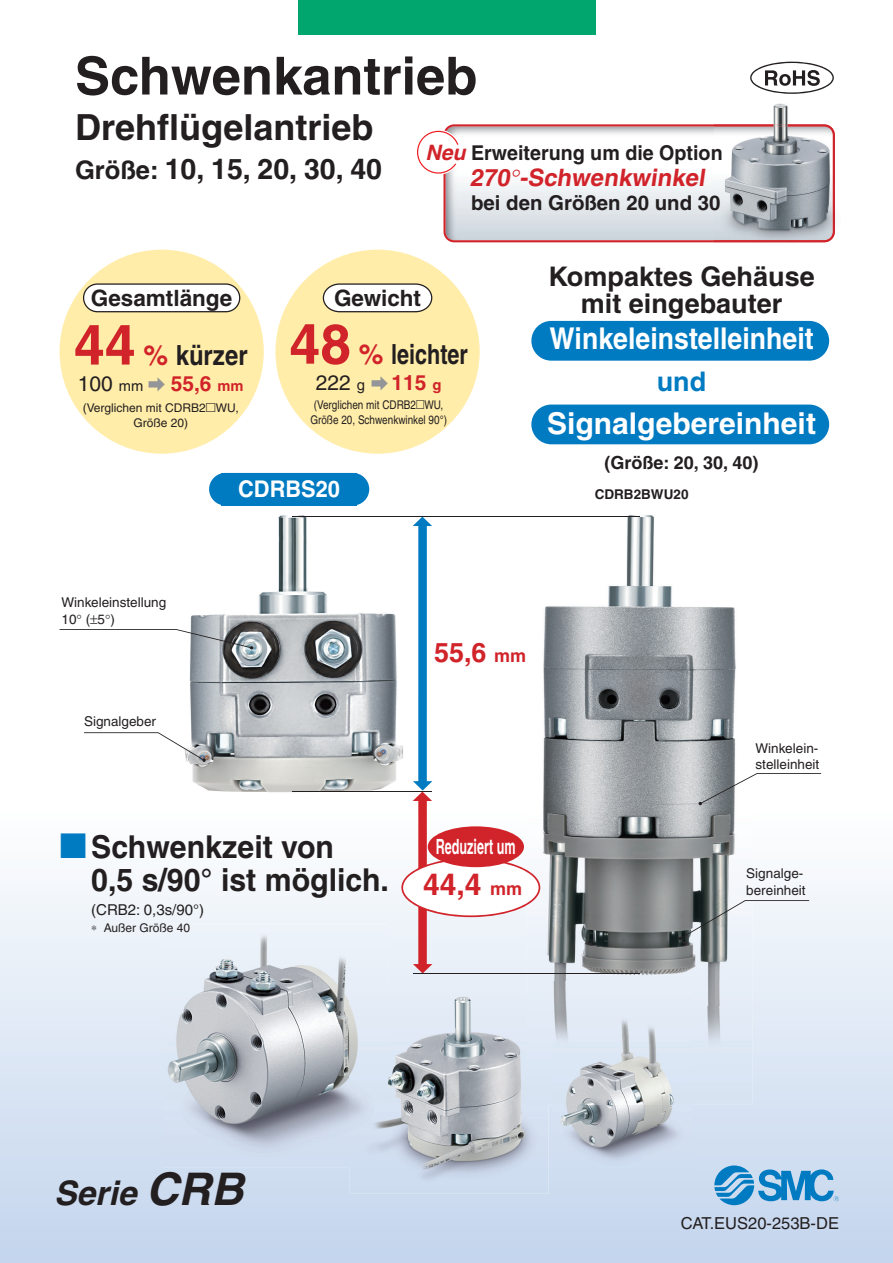
<style>
.page{position:relative;width:893px;height:1263px;background:#fff}
.page>*{position:absolute;margin:0;border:0;box-sizing:border-box;transform-origin:0 0}
.t1{font:700 52.5px "Helvetica";color:#231f20}
.t2{font:700 36px "Helvetica";color:#231f20}
.t3{font:italic 700 33.75px "Helvetica";color:#231f20}
.t4{font:700 31.5px/33px "Helvetica";color:#231f20;scale:.96 1}
.t5{font:700 30px "Helvetica";color:#fff;scale:.89 1}
.t6{font:700 30px "Helvetica";color:#fff}
.t7{font:700 30px "Helvetica";color:#d1232a}
.t8{font:700 28.5px "Helvetica";color:#231f20}
.t9{font:700 27.75px "Helvetica";color:#231f20;scale:.78 1}
.t10{font:700 27.75px "Helvetica";color:#231f20;scale:.86 1}
.t11{font:700 27px/27px "Helvetica";color:#231f20;text-align:center}
.t12{font:700 27px "Helvetica";color:#d1232a}
.t13{font:700 27px "Helvetica";color:#007bc2}
.t14{font:700 24px "Helvetica";color:#d1232a}
.t15{font:700 22.95px "Helvetica";color:#fff;scale:.95 1}
.t16{font:700 22.5px "Helvetica";color:#231f20}
.t17{font:700 21px "Helvetica";color:#fff;scale:.6 1}
.t18{font:700 21px "Helvetica";color:#d1232a}
.t19{font:21px "Helvetica";color:#231f20}
.t20{font:700 20.4px "Helvetica";color:#231f20;scale:.96 1}
.t21{font:700 20.4px "Helvetica";color:#231f20}
.t22{font:700 18px "Helvetica";color:#231f20}
.t23{font:16.5px "Helvetica";color:#231f20}
.t24{font:15px "Helvetica";color:#231f20}
.t25{font:13.5px/16.5px "Helvetica";color:#231f20}
.t26{font:700 13.5px "Helvetica";color:#231f20}
.t27{font:12px/15px "Helvetica";color:#231f20;scale:.83 1}
.t28{font:12px/15px "Helvetica";color:#231f20;text-align:center}
.s1{font-size:25.5px}
.s2{font-style:italic;font-size:21.3px;color:#d1232a}
.s3{font-size:55.5px;color:#d1232a}
.s4{color:#d1232a}
.s5{font-size:14.7px}
.s6{font-family:"European Pi Three"}
.s7{font-size:18px}
.s8{font-size:45px}
</style>
<div class="page">
<svg style="left:0;top:828px;width:892px;height:435px"></svg>
<img style="left:189px;top:503px;width:214px;height:290px">
<img style="left:526px;top:515px;width:226px;height:492px">
<img style="left:548px;top:1007px;width:4px;height:98px">
<div style="left:692px;top:1007px;width:60px;height:98px;background:#dce7f4"></div>
<img style="left:163px;top:923px;width:224px;height:244px">
<img style="left:349px;top:993px;width:199px;height:201px">
<div style="left:526px;top:993px;width:22px;height:112px;background:#dfe8f5"></div>
<img style="left:349px;top:993px;width:38px;height:174px">
<img style="left:552px;top:982px;width:140px;height:194px">
<div style="left:531px;top:321px;width:298px;height:40px;background:#007bc2;border-radius:20px"></div>
<div style="left:531px;top:405px;width:298px;height:39px;background:#007bc2;border-radius:20px"></div>
<div style="left:275px;top:250px;width:204px;height:204px;background:#ffeda9;border-radius:50%"></div>
<svg style="left:323px;top:283px;width:109px;height:29px;background:#ebe9e4"></svg>
<div style="left:60px;top:250px;width:204px;height:204px;background:#ffeda9;border-radius:50%"></div>
<svg style="left:83px;top:283px;width:157px;height:29px;background:#ebeae7"></svg>
<div style="left:418px;top:524px;width:9px;height:258px;background:#007bc2"></div>
<svg style="left:413px;top:517px;width:19px;height:9px"></svg>
<div style="left:418px;top:800px;width:9px;height:167px;background:#d1232a"></div>
<svg style="left:413px;top:964px;width:19px;height:9px"></svg>
<svg style="left:413px;top:781px;width:19px;height:20px"></svg>
<hr style="left:292px;top:791px;width:140px;height:1px;background:#231f20">
<svg style="left:84px;top:732px;width:122px;height:30px"></svg>
<svg style="left:698px;top:773px;width:123px;height:32px"></svg>
<svg style="left:678px;top:900px;width:131px;height:40px"></svg>
<hr style="left:292px;top:516px;width:347px;height:1px;background:#231f20">
<hr style="left:412px;top:973px;width:227px;height:1px;background:#231f20">
<svg style="left:401px;top:858px;width:139px;height:59px"></svg>
<div style="left:428px;top:826px;width:96px;height:41px;background:#d1232a;border-radius:50%"></div>
<div style="left:209px;top:473px;width:160px;height:32px;background:#007bc2;border-radius:16px"></div>
<div style="left:221px;top:473px;width:136px;height:33px;background:#007bc2"></div>
<svg style="left:714px;top:1165px;width:124px;height:40px;background:#71b0db"></svg>
<div style="left:298px;top:0;width:297px;height:34px;background:#00a66e"></div>
<svg style="left:750px;top:62px;width:83px;height:32px"></svg>
<svg style="left:443px;top:124px;width:271px;height:118px"></svg>
<img style="left:714px;top:103px;width:121px;height:140px">
<img style="left:714px;top:124px;width:120px;height:118px">
<svg style="left:417px;top:130px;width:43px;height:45px"></svg>
<svg style="left:60px;top:615px;width:193px;height:35px"></svg>
<svg style="left:61px;top:834px;width:25px;height:24px"></svg>
<svg style="left:512px;top:169px;width:8px;height:8px"></svg>
<h1 class="t1" style="left:75px;top:57px;width:404px">Schwenkantrieb</h1>
<h2 class="t2" style="left:75px;top:114px;width:300px">Drehflügelantrieb</h2>
<h3 class="t8" style="left:75px;top:158px;width:308px"><span class="s1">Größe:</span> 10, 15, 20, 30, 40</h3>
<h3 class="t20" style="left:425px;top:146px;width:311px"><span class="s2">Neu</span> Erweiterung um die Option</h3>
<h3 class="t14" style="left:470px;top:169px;width:239px">270 -Schwenkwinkel</h3>
<h3 class="t21" style="left:471px;top:195px;width:251px">bei den Größen 20 und 30</h3>
<h3 class="t16" style="left:91px;top:290px;width:143px">Gesamtlänge</h3>
<h3 class="t10" style="left:74px;top:345px;width:203px"><span class="s3">44</span> <span class="s4">%</span> kürzer</h3>
<h3 class="t19" style="left:78px;top:376px;width:67px">100 <span class="s5">mm</span></h3>
<h3 class="t18" style="left:171px;top:376px;width:74px">55,6 <span class="s5">mm</span></h3>
<p class="t28" style="left:83px;top:402px;width:157px">(Verglichen mit CDRB2<span class="s6">-</span>WU,<br>Größe 20)</p>
<h3 class="t16" style="left:334px;top:290px;width:88px">Gewicht</h3>
<h3 class="t9" style="left:289px;top:344px;width:230px"><span class="s3">48</span> <span class="s4">%</span> leichter</h3>
<h3 class="t19" style="left:316px;top:375px;width:51px">222 <span class="s5">g</span></h3>
<h3 class="t18" style="left:391px;top:375px;width:51px">115 <span class="s5">g</span></h3>
<p class="t27" style="left:310px;top:399px;width:166px">(Verglichen mit CDRB2<span class="s6">-</span>WU,<br>Größe 20, Schwenkwinkel 90°)</p>
<h3 class="t15" style="left:238px;top:481px;width:109px">CDRBS20</h3>
<h3 class="t11" style="left:548px;top:266px;width:268px">Kompaktes Gehäuse mit eingebauter</h3>
<h3 class="t5" style="left:549px;top:328px;width:298px">Winkeleinstelleinheit</h3>
<h3 class="t13" style="left:656px;top:372px;width:51px">und</h3>
<h3 class="t6" style="left:547px;top:413px;width:270px">Signalgebereinheit</h3>
<h3 class="t22" style="left:604px;top:456px;width:155px">(Größe: 20, 30, 40)</h3>
<p class="t26" style="left:594px;top:490px;width:95px">CDRB2BWU20</p>
<p class="t25" style="left:61px;top:596px;width:106px">Winkeleinstellung<br>10 (5)</p>
<p class="t25" style="left:84px;top:715px;width:74px">Signalgeber</p>
<h3 class="t12" style="left:434px;top:643px;width:94px">55,6 <span class="s7">mm</span></h3>
<p class="t25" style="left:755px;top:741px;width:65px">Winkelein&shy;stelleinheit</p>
<h3 class="t4" style="left:91px;top:834px;width:311px">Schwenkzeit von<br>0,5 s/90° ist möglich.</h3>
<p class="t24" style="left:91px;top:905px;width:114px">(CRB2: 0,3s/90°)</p>
<p class="t28" style="left:91px;top:922px;width:101px">∗ Außer Größe 40</p>
<h3 class="t17" style="left:435px;top:839px;width:135px">Reduziert um</h3>
<p class="t25" style="left:746px;top:867px;width:59px">Signalge-</p>
<h3 class="t7" style="left:423px;top:874px;width:100px">44,4 <span class="s7">mm</span></h3>
<p class="t25" style="left:746px;top:883px;width:61px">bereinheit</p>
<h3 class="t3" style="left:54px;top:1181px;width:191px">Serie <span class="s8">CRB</span></h3>
<p class="t23" style="left:680px;top:1217px;width:160px">CAT.EUS20-253B-DE</p>
</div>
